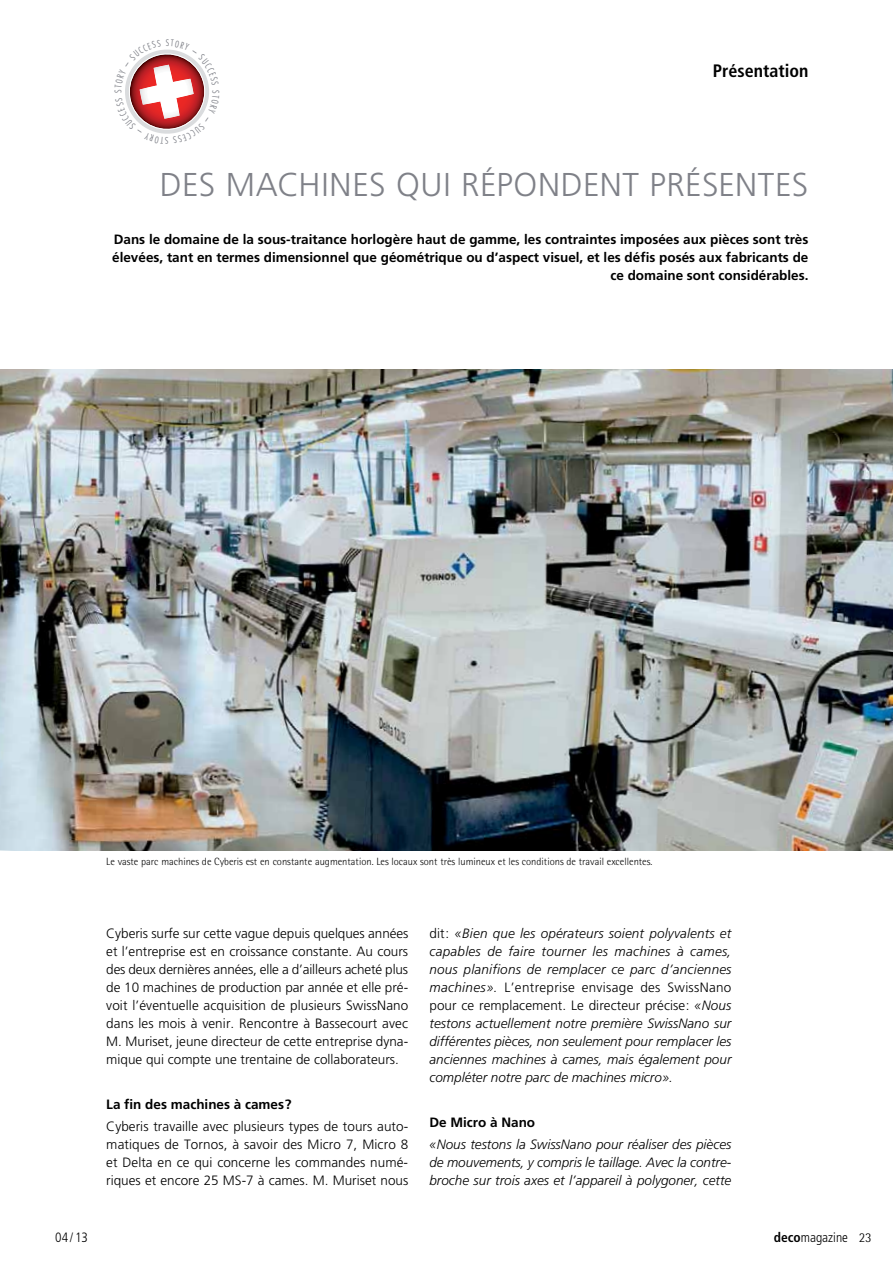
<style>
.page{position:relative;width:893px;height:1263px;background:#fff}
.page>*{position:absolute;margin:0;border:0;box-sizing:border-box;transform-origin:0 0}
.t1{font:300 33px "Frutiger";letter-spacing:.015em;color:#7f8188}
.t2{font:700 condensed 18px "Frutiger";color:#000}
.t3{font:300 13.5px/18px "Frutiger";color:#000;text-align:justify}
.t4{font:italic 300 13.5px/18px "Frutiger";color:#000;text-align:justify}
.t5{font:700 13.5px/18px "Frutiger";color:#000;text-align:right}
.t6{font:300 condensed 13.5px "Frutiger";color:#000}
.t7{font:300 10.5px "Rotis Semi Sans";color:#000}
.t8{font:300 condensed 9px "Futura";color:#7f8188}
.s1{font-style:normal}
.s2{font-weight:700}
.s3{font-family:"Rotis Semi Sans";font-stretch:normal}
</style>
<div class="page">
<img style="left:1px;top:370px;width:892px;height:480px">
<svg style="left:125px;top:49px;width:84px;height:85px"></svg>
<p class="t8" style="left:114px;top:93px;width:5px;rotate:-90deg">S</p>
<p class="t8" style="left:166px;top:39px;width:5px">S</p>
<p class="t8" style="left:168px;top:144px;width:5px;rotate:-180deg">S</p>
<p class="t8" style="left:220px;top:90px;width:5px;rotate:90deg">S</p>
<h2 class="t2" style="left:713px;top:64px;width:97px">Présentation</h2>
<h1 class="t1" style="left:160px;top:171px;width:650px">DES MACHINES QUI RÉPONDENT PRÉSENTES</h1>
<p class="t5" style="left:112px;top:232px;width:698px">Dans le domaine de la sous-traitance horlogère haut de gamme, les contraintes imposées aux pièces sont très élevées, tant en termes dimensionnel que géométrique ou d’aspect visuel, et les défis posés aux fabricants de ce domaine sont considérables.</p>
<p class="t7" style="left:106px;top:858px;width:548px">Le vaste parc machines de Cyberis est en constante augmentation. Les locaux sont très lumineux et les conditions de travail excellentes.</p>
<p class="t3" style="left:106px;top:925px;width:304px">Cyberis surfe sur cette vague depuis quelques années et l’entreprise est en croissance constante. Au cours des deux dernières années, elle a d’ailleurs acheté plus de 10 machines de production par année et elle pré&shy;voit l’éventuelle acquisition de plusieurs SwissNano dans les mois à venir. Rencontre à Bassecourt avec M. Muriset, jeune directeur de cette entreprise dyna&shy;mique qui compte une trentaine de collaborateurs.</p>
<p class="t5" style="left:106px;top:1096px;width:187px">La fin des machines à cames ?</p>
<p class="t3" style="left:106px;top:1118px;width:304px">Cyberis travaille avec plusieurs types de tours auto&shy;matiques de Tornos, à savoir des Micro 7, Micro 8 et Delta en ce qui concerne les commandes numé&shy;riques et encore 25 MS-7 à cames. M. Muriset nous</p>
<p class="t4" style="left:429px;top:926px;width:304px"><span class="s1">dit :</span> « Bien que les opérateurs soient polyvalents et capables de faire tourner les machines à cames, nous planifions de remplacer ce parc d’anciennes machines ». <span class="s1">L’entreprise envisage des SwissNano pour ce remplacement. Le directeur précise :</span> « Nous testons actuellement notre première SwissNano sur différentes pièces, non seulement pour remplacer les anciennes machines à cames, mais également pour compléter notre parc de machines micro ».</p>
<p class="t5" style="left:429px;top:1114px;width:107px">De Micro à Nano</p>
<p class="t4" style="left:429px;top:1136px;width:303px">« Nous testons la SwissNano pour réaliser des pièces de mouvements, y compris le taillage. Avec la contre&shy;broche sur trois axes et l’appareil à polygoner, cette</p>
<p class="t6" style="left:55px;top:1231px;width:34px">04 / 13</p>
<p class="t6" style="left:774px;top:1231px;width:99px"><span class="s2">deco</span>magazine <span class="s3">23</span></p>
</div>
